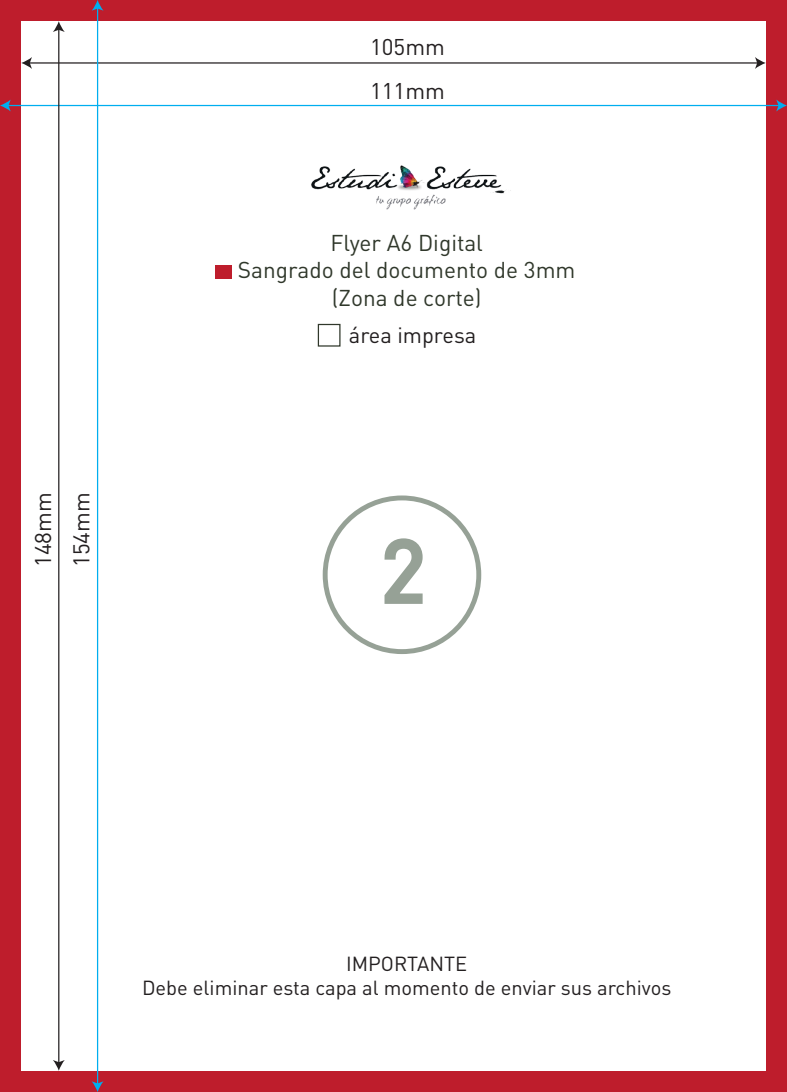
<style>
.page{position:relative;width:787px;height:1092px;background:#fff}
.page>*{position:absolute;margin:0;border:0;box-sizing:border-box;transform-origin:0 0}
.t1{font:84.25px "DIN Pro";color:#96a196}
.t2{font:22.75px/27.8px "DIN Pro";color:#30382b;text-align:center}
.t3{font:22.5px/38.2px "DIN Pro";color:#231f20}
.t4{font:21.75px "DIN Pro";color:#231f20}
.t5{font:20.25px/24.2px "DIN Pro";color:#231f20;text-align:center}
</style>
<div class="page">
<div style="left:0;top:0;width:787px;height:1091px;background:#be1d2c"></div>
<div style="left:21px;top:21px;width:744px;height:1049px;background:#fff"></div>
<div style="left:215px;top:266px;width:17px;height:13px;background:#be1d2c"></div>
<img style="left:311px;top:165px;width:200px;height:45px">
<div style="left:318px;top:324px;width:22px;height:22px;border:1px solid #30382b"></div>
<hr style="left:8px;top:105px;width:771px;height:1px;background:#00aeef">
<svg style="left:0;top:100px;width:11px;height:11px"></svg>
<svg style="left:776px;top:100px;width:11px;height:11px"></svg>
<hr style="left:29px;top:62px;width:729px;height:2px;background:#231f20">
<svg style="left:21px;top:57px;width:11px;height:12px"></svg>
<svg style="left:755px;top:57px;width:10px;height:12px"></svg>
<hr style="left:58px;top:29px;width:1px;height:1034px;background:#231f20">
<svg style="left:53px;top:21px;width:12px;height:11px"></svg>
<svg style="left:53px;top:1059px;width:12px;height:11px"></svg>
<hr style="left:97px;top:8px;width:1px;height:1076px;background:#00aeef">
<svg style="left:92px;top:0;width:11px;height:11px"></svg>
<svg style="left:92px;top:1081px;width:11px;height:10px"></svg>
<svg style="left:323px;top:495px;width:158px;height:159px"></svg>
<p class="t3" style="left:23px;top:567px;width:76px;rotate:-90deg">148mm<br>154mm</p>
<p class="t3" style="left:370px;top:27px;width:76px">105mm</p>
<p class="t3" style="left:370px;top:71px;width:76px">111mm</p>
<p class="t2" style="left:238px;top:227px;width:339px">Flyer A6 Digital<br>Sangrado del documento de 3mm (Zona de corte)</p>
<p class="t4" style="left:349px;top:320px;width:129px">área impresa</p>
<h1 class="t1" style="left:381px;top:513px;width:45px">2</h1>
<p class="t5" style="left:142px;top:950px;width:531px">IMPORTANTE<br>Debe eliminar esta capa al momento de enviar sus archivos</p>
</div>
